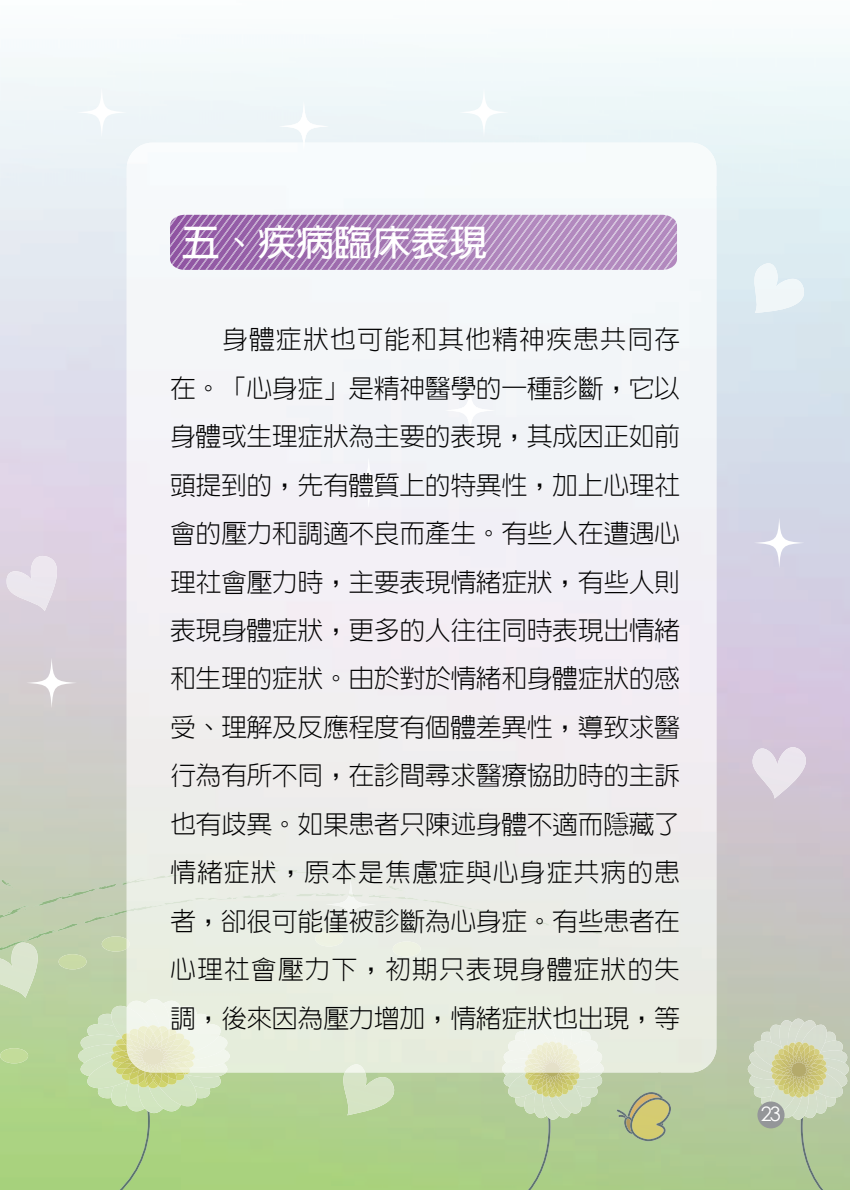
<style>
.page{position:relative;width:850px;height:1190px;background:#fff}
.page>*{position:absolute;margin:0;border:0;box-sizing:border-box;transform-origin:0 0}
.t1{font:700 36px "New Gothic";letter-spacing:-.005em;color:#fff;scale:1.07 1}
.t2{font:300 26px/48.4px "New Gothic";letter-spacing:-.015em;color:#010101;text-align:justify}
.t3{font:20px "Century Gothic";color:#fff}
</style>
<div class="page">
<img style="left:0;top:186px;width:185px;height:1004px">
<img style="left:658px;top:186px;width:192px;height:1004px">
<img style="left:339px;top:1072px;width:64px;height:43px">
<img style="left:744px;top:263px;width:67px;height:50px">
<img style="left:32px;top:884px;width:85px;height:23px">
<img style="left:0;top:905px;width:28px;height:19px">
<svg style="left:23px;top:906px;width:6px;height:4px"></svg>
<img style="left:83px;top:910px;width:44px;height:13px">
<div style="left:0;top:924px;width:78px;height:29px;background:#bfcfab"></div>
<img style="left:801px;top:1120px;width:25px;height:70px">
<img style="left:748px;top:1019px;width:101px;height:101px">
<svg style="left:771px;top:1042px;width:56px;height:56px;background:#d1cf94"></svg>
<img style="left:791px;top:1061px;width:16px;height:17px">
<img style="left:0;top:943px;width:40px;height:55px">
<svg style="left:754px;top:518px;width:51px;height:50px;background:#d9d9e8"></svg>
<img style="left:0;top:1048px;width:28px;height:15px;border-radius:50%">
<img style="left:102px;top:936px;width:25px;height:16px">
<img style="left:59px;top:954px;width:28px;height:15px;border-radius:50%">
<svg style="left:0;top:879px;width:14px;height:9px"></svg>
<img style="left:526px;top:1120px;width:25px;height:70px">
<img style="left:602px;top:1075px;width:2px;height:43px">
<img style="left:503px;top:1072px;width:99px;height:48px">
<img style="left:502px;top:1072px;width:78px;height:46px">
<img style="left:506px;top:1072px;width:76px;height:42px">
<img style="left:526px;top:1097px;width:30px;height:1px">
<img style="left:117px;top:1113px;width:33px;height:77px">
<img style="left:78px;top:1035px;width:148px;height:76px">
<img style="left:78px;top:1044px;width:85px;height:69px">
<img style="left:78px;top:1052px;width:103px;height:59px">
<img style="left:85px;top:1006px;width:112px;height:100px">
<img style="left:111px;top:1087px;width:47px;height:1px">
<img style="left:627px;top:1092px;width:36px;height:25px">
<img style="left:624px;top:1117px;width:6px;height:17px">
<img style="left:630px;top:1098px;width:41px;height:43px">
<svg style="left:617px;top:1110px;width:10px;height:8px"></svg>
<svg style="left:26px;top:658px;width:51px;height:50px;background:#dad5d8"></svg>
<img style="left:742px;top:747px;width:78px;height:52px">
<img style="left:3px;top:556px;width:66px;height:55px">
<svg style="left:459px;top:87px;width:50px;height:51px;fill:#edf6f8"></svg>
<svg style="left:279px;top:101px;width:50px;height:51px;fill:#edf5f8"></svg>
<svg style="left:76px;top:87px;width:51px;height:51px;fill:#eff6f8"></svg>
<div style="left:127px;top:869px;width:564px;height:203px;background:#e9ede2"></div>
<img style="left:345px;top:1064px;width:20px;height:8px">
<img style="left:326px;top:880px;width:50px;height:50px">
<img style="left:393px;top:941px;width:28px;height:16px;border-radius:50%">
<img style="left:315px;top:931px;width:28px;height:16px;border-radius:50%">
<img style="left:386px;top:885px;width:17px;height:6px">
<svg style="left:362px;top:882px;width:26px;height:5px"></svg>
<img style="left:346px;top:877px;width:14px;height:4px">
<img style="left:315px;top:872px;width:29px;height:6px">
<img style="left:287px;top:870px;width:24px;height:3px">
<svg style="left:309px;top:872px;width:6px;height:2px"></svg>
<div style="left:127px;top:869px;width:155px;height:15px;background:#ebede7"></div>
<svg style="left:157px;top:874px;width:11px;height:6px"></svg>
<svg style="left:121px;top:880px;width:12px;height:5px"></svg>
<img style="left:590px;top:931px;width:16px;height:3px">
<svg style="left:551px;top:924px;width:40px;height:9px"></svg>
<img style="left:530px;top:921px;width:24px;height:6px">
<img style="left:507px;top:915px;width:20px;height:6px">
<div style="left:367px;top:894px;width:136px;height:22px;background:#eaece6"></div>
<svg style="left:398px;top:892px;width:10px;height:8px"></svg>
<img style="left:289px;top:893px;width:75px;height:4px">
<svg style="left:344px;top:894px;width:9px;height:3px"></svg>
<img style="left:229px;top:893px;width:58px;height:6px">
<svg style="left:281px;top:894px;width:6px;height:3px"></svg>
<img style="left:216px;top:897px;width:18px;height:3px">
<img style="left:127px;top:898px;width:95px;height:15px">
<svg style="left:217px;top:897px;width:3px;height:4px"></svg>
<div style="left:445px;top:385px;width:50px;height:51px;background:linear-gradient(to right,#f4f5f8,#f2f5f8);border-radius:50%"></div>
<svg style="left:127px;top:939px;width:3px;height:10px"></svg>
<img style="left:502px;top:1018px;width:102px;height:54px">
<img style="left:509px;top:1020px;width:95px;height:52px">
<img style="left:524px;top:1024px;width:75px;height:42px">
<svg style="left:524px;top:1041px;width:57px;height:56px;background:#e0e0b7"></svg>
<img style="left:544px;top:1061px;width:17px;height:11px">
<img style="left:195px;top:1068px;width:33px;height:4px">
<img style="left:145px;top:999px;width:85px;height:69px">
<img style="left:127px;top:1001px;width:103px;height:60px">
<img style="left:127px;top:1007px;width:96px;height:46px">
<svg style="left:111px;top:1025px;width:84px;height:62px;background:#e0e4b6"></svg>
<img style="left:140px;top:1047px;width:26px;height:19px">
<div style="left:343px;top:457px;width:51px;height:51px;background:linear-gradient(to right,#f5f3f8,#f3f3f8);border-radius:50%"></div>
<svg style="left:303px;top:143px;width:2px;height:9px"></svg>
<div style="left:757px;top:1102px;width:28px;height:26px;background:#949699;border-radius:50%"></div>
<svg style="left:170px;top:215px;width:507px;height:55px;background:#b088bd"></svg>
<h1 class="t1" style="left:181px;top:224px;width:287px">五、疾病臨床表現</h1>
<p class="t2" style="left:170px;top:315px;width:512px;text-indent:52px">身體症狀也可能和其他精神疾患共同存在。「心身症」是精神醫學的一種診斷，它以身體或生理症狀為主要的表現，其成因正如前頭提到的，先有體質上的特異性，加上心理社會的壓力和調適不良而產生。有些人在遭遇心理社會壓力時，主要表現情緒症狀，有些人則表現身體症狀，更多的人往往同時表現出情緒和生理的症狀。由於對於情緒和身體症狀的感受、理解及反應程度有個體差異性，導致求醫行為有所不同，在診間尋求醫療協助時的主訴也有歧異。如果患者只陳述身體不適而隱藏了情緒症狀，原本是焦慮症與心身症共病的患者，卻很可能僅被診斷為心身症。有些患者在心理社會壓力下，初期只表現身體症狀的失調，後來因為壓力增加，情緒症狀也出現，等</p>
<p class="t3" style="left:761px;top:1101px;width:22px">23</p>
</div>
